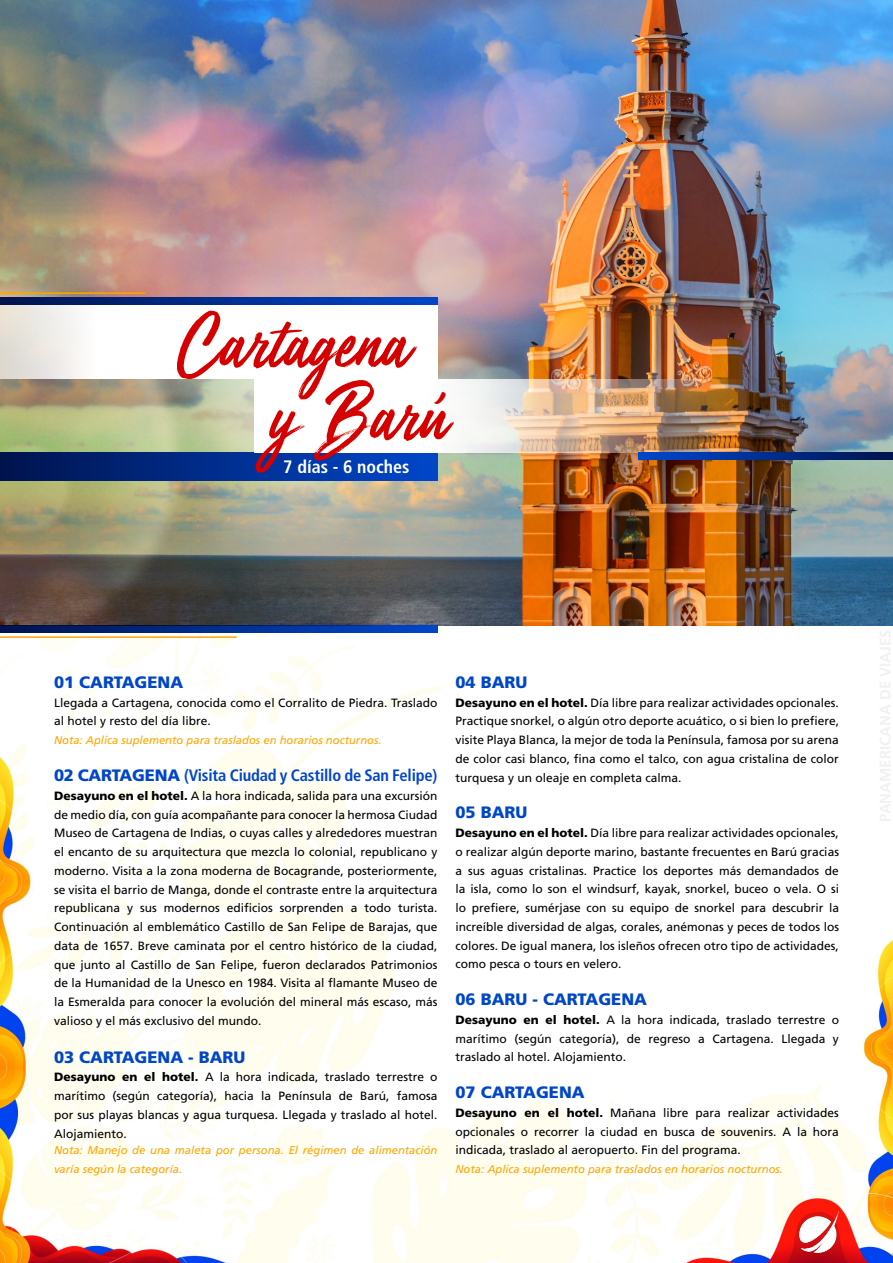
<style>
.page{position:relative;width:893px;height:1263px;background:#fff}
.page>*{position:absolute;margin:0;border:0;box-sizing:border-box;transform-origin:0 0}
.t1{font:75px "Mega Fresh";color:#d50000}
.t2{font:40.5px "Amarillo";color:#d50000}
.t3{font:700 condensed 18px "Frutiger";color:#fff}
.t4{font:900 16.5px "Frutiger";color:#0046c8}
.t5{font:700 condensed 16.5px "Frutiger";letter-spacing:-.01em;color:#0046c8}
.t6{font:12px/18.8px "Frutiger";color:#000;text-align:justify}
.t7{font:italic 11.25px/18.6px "Frutiger";color:#ffa500}
.s1{font-weight:900;font-stretch:normal}
.s2{font-weight:900}
</style>
<div class="page">
<img style="left:0;top:625px;width:893px;height:638px">
<img style="left:800px;top:1210px;width:39px;height:43px">
<img style="left:795px;top:0;width:98px;height:625px">
<svg style="left:0;top:625px;width:437px;height:7px;background:#002b86"></svg>
<hr style="left:0;top:636px;width:237px;height:2px;background:#ffa500">
<img style="left:0;top:0;width:795px;height:625px">
<div style="left:0;top:453px;width:437px;height:27px;background:linear-gradient(to right,#00144f,#0047cb)"></div>
<svg style="left:0;top:305px;width:437px;height:74px"></svg>
<img style="left:255px;top:379px;width:638px;height:74px">
<svg style="left:0;top:298px;width:437px;height:7px;background:#002d8d"></svg>
<svg style="left:638px;top:453px;width:255px;height:7px;background:#002d8d"></svg>
<hr style="left:0;top:292px;width:145px;height:2px;background:#ffa500">
<h1 class="t1" style="left:179px;top:304px;width:231px">Cartagena</h1>
<h1 class="t1" style="left:271px;top:377px;width:179px">y Baru</h1>
<h2 class="t2" style="left:434px;top:399px;width:14px">´</h2>
<h3 class="t3" style="left:283px;top:456px;width:128px">7 días - 6 noches</h3>
<h3 class="t4" style="left:54px;top:672px;width:131px">01 CARTAGENA</h3>
<p class="t6" style="left:54px;top:693px;width:385px">Llegada a Cartagena, conocida como el Corralito de Piedra. Traslado al hotel y resto del día libre.</p>
<p class="t7" style="left:54px;top:730px;width:329px">Nota: Aplica suplemento para traslados en horarios nocturnos.</p>
<h3 class="t5" style="left:54px;top:766px;width:385px"><span class="s1">02 CARTAGENA</span> (Visita Ciudad y Castillo de San Felipe)</h3>
<p class="t6" style="left:54px;top:786px;width:385px"><span class="s2">Desayuno en el hotel.</span> A la hora indicada, salida para una excursión de medio día, con guía acompañante para conocer la hermosa Ciudad Museo de Cartagena de Indias, o cuyas calles y alrededores muestran el encanto de su arquitectura que mezcla lo colonial, republicano y moderno. Visita a la zona moderna de Bocagrande, posteriormente, se visita el barrio de Manga, donde el contraste entre la arquitectura republicana y sus modernos edificios sorprenden a todo turista.<br>Continuación al emblemático Castillo de San Felipe de Barajas, que data de 1657. Breve caminata por el centro histórico de la ciudad, que junto al Castillo de San Felipe, fueron declarados Patrimonios de la Humanidad de la Unesco en 1984. Visita al flamante Museo de la Esmeralda para conocer la evolución del mineral más escaso, más valioso y el más exclusivo del mundo.</p>
<h3 class="t4" style="left:54px;top:1047px;width:193px">03 CARTAGENA - BARU</h3>
<p class="t6" style="left:54px;top:1067px;width:385px"><span class="s2">Desayuno en el hotel.</span> A la hora indicada, traslado terrestre o marítimo (según categoría), hacia la Península de Barú, famosa por sus playas blancas y agua turquesa. Llegada y traslado al hotel.<br>Alojamiento.</p>
<p class="t7" style="left:54px;top:1141px;width:385px">Nota: Manejo de una maleta por persona. El régimen de alimentación varía según la categoría.</p>
<h3 class="t4" style="left:455px;top:672px;width:74px">04 BARU</h3>
<p class="t6" style="left:455px;top:693px;width:385px"><span class="s2">Desayuno en el hotel.</span> Día libre para realizar actividades opcionales.<br>Practique snorkel, o algún otro deporte acuático, o si bien lo prefiere, visite Playa Blanca, la mejor de toda la Península, famosa por su arena de color casi blanco, fina como el talco, con agua cristalina de color turquesa y un oleaje en completa calma.</p>
<h3 class="t4" style="left:455px;top:803px;width:74px">05 BARU</h3>
<p class="t6" style="left:455px;top:823px;width:385px"><span class="s2">Desayuno en el hotel.</span> Día libre para realizar actividades opcionales, o realizar algún deporte marino, bastante frecuentes en Barú gracias a sus aguas cristalinas. Practice los deportes más demandados de la isla, como lo son el windsurf, kayak, snorkel, buceo o vela. O si lo prefiere, sumérjase con su equipo de snorkel para descubrir la increíble diversidad de algas, corales, anémonas y peces de todos los colores. De igual manera, los isleños ofrecen otro tipo de actividades, como pesca o tours en velero.</p>
<h3 class="t4" style="left:455px;top:989px;width:193px">06 BARU - CARTAGENA</h3>
<p class="t6" style="left:455px;top:1010px;width:385px"><span class="s2">Desayuno en el hotel.</span> A la hora indicada, traslado terrestre o marítimo (según categoría), de regreso a Cartagena. Llegada y traslado al hotel. Alojamiento.</p>
<h3 class="t4" style="left:455px;top:1082px;width:131px">07 CARTAGENA</h3>
<p class="t6" style="left:455px;top:1103px;width:385px"><span class="s2">Desayuno en el hotel.</span> Mañana libre para realizar actividades opcionales o recorrer la ciudad en busca de souvenirs. A la hora indicada, traslado al aeropuerto. Fin del programa.</p>
<p class="t7" style="left:455px;top:1160px;width:329px">Nota: Aplica suplemento para traslados en horarios nocturnos.</p>
</div>
